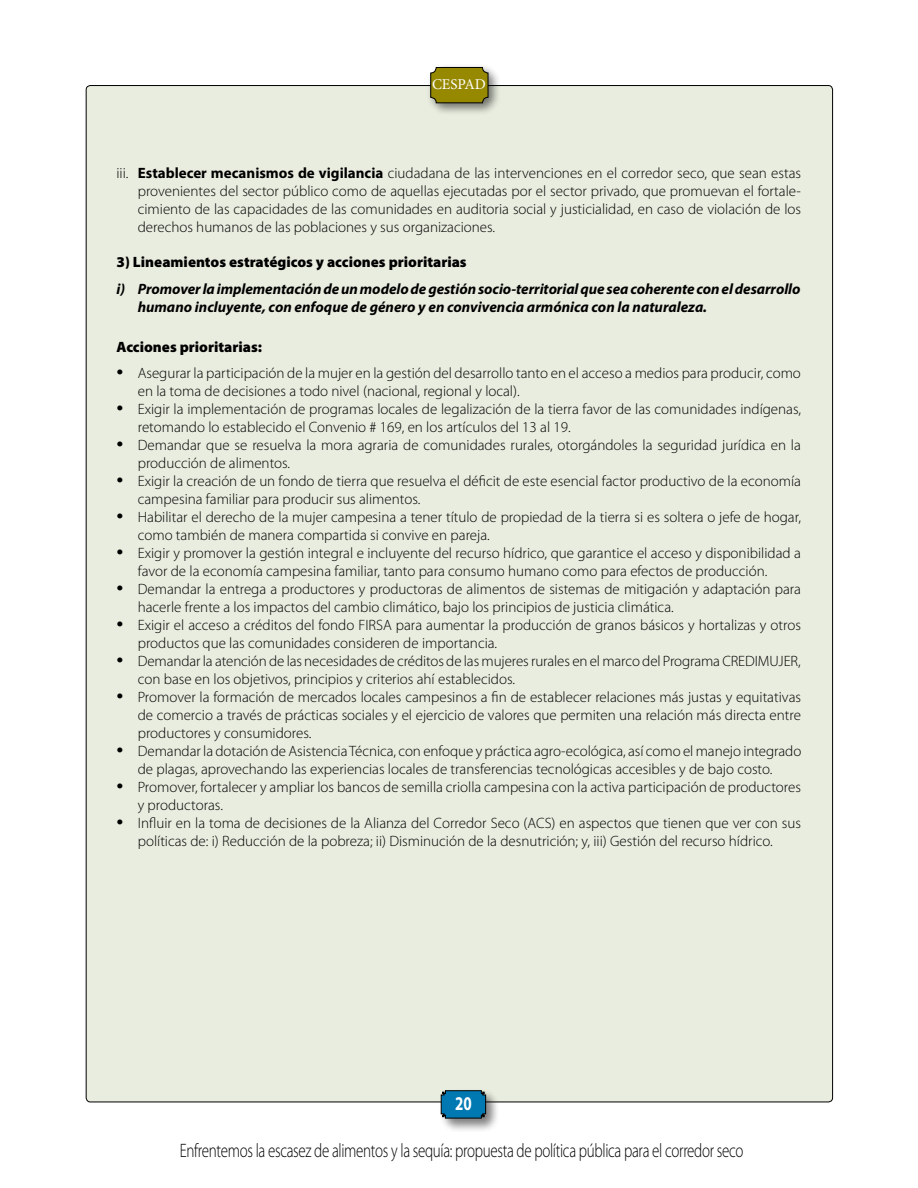
<style>
.page{position:relative;width:918px;height:1188px;background:#fff}
.page>*{position:absolute;margin:0;border:0;box-sizing:border-box;transform-origin:0 0}
.t1{font:300 19.5px "Myriad Pro";letter-spacing:-.02em;color:#000;scale:.77 1}
.t2{font:700 19.5px "Myriad Pro";color:#fff;scale:.77 1}
.t3{font:300 15px/18px "Myriad Pro";color:#000}
.t4{font:italic 700 15px/18px "Myriad Pro";letter-spacing:-.005em;color:#000}
.t5{font:900 15px "Myriad Pro";color:#000}
.t6{font:15px "Minion Pro";color:#fff}
.s1{font-weight:700}
.s2{font-family:"Adobe Garamond Pro";font-weight:400;font-size:18px}
</style>
<div class="page">
<div style="left:86px;top:86px;width:747px;height:1016px;background:#e9eddf;border-radius:4px"></div>
<div style="left:439px;top:1089px;width:61px;height:44px;background:#000;opacity:.5"></div>
<svg style="left:441px;top:1090px;width:45px;height:29px"></svg>
<div style="left:426px;top:63px;width:75px;height:52px;background:#000;opacity:.5"></div>
<div style="left:431px;top:67px;width:57px;height:36px;background:#968900;border-radius:5px"></div>
<div style="left:430px;top:67px;width:58px;height:36px;border:1px solid #000;border-radius:5px"></div>
<p class="t6" style="left:432px;top:74px;width:55px">CESPAD</p>
<p class="t3" style="left:138px;top:164px;width:665px;text-align:justify;text-indent:-21px">iii. <span class="s1">Establecer mecanismos de vigilancia</span> ciudadana de las intervenciones en el corredor seco, que sean estas provenientes del sector público como de aquellas ejecutadas por el sector privado, que promuevan el fortale&shy;cimiento de las capacidades de las comunidades en auditoria social y justicialidad, en caso de violación de los derechos humanos de las poblaciones y sus organizaciones.</p>
<p class="t5" style="left:117px;top:254px;width:352px">3) Lineamientos estratégicos y acciones prioritarias</p>
<p class="t4" style="left:138px;top:279px;width:664px;text-indent:-21px">i) Promover la implementación de un modelo de gestión socio-territorial que sea coherente con el desarrollo humano incluyente, con enfoque de género y en convivencia armónica con la naturaleza.</p>
<p class="t5" style="left:117px;top:338px;width:147px">Acciones prioritarias:</p>
<p class="t3" style="left:138px;top:365px;width:665px;text-indent:-21px"><span class="s2">•</span> Asegurar la participación de la mujer en la gestión del desarrollo tanto en el acceso a medios para producir, como en la toma de decisiones a todo nivel (nacional, regional y local).</p>
<p class="t3" style="left:138px;top:401px;width:665px;text-indent:-21px"><span class="s2">•</span> Exigir la implementación de programas locales de legalización de la tierra favor de las comunidades indígenas, retomando lo establecido el Convenio # 169, en los artículos del 13 al 19.</p>
<p class="t3" style="left:138px;top:437px;width:665px;text-indent:-21px"><span class="s2">•</span> Demandar que se resuelva la mora agraria de comunidades rurales, otorgándoles la seguridad jurídica en la producción de alimentos.</p>
<p class="t3" style="left:138px;top:473px;width:665px;text-indent:-21px"><span class="s2">•</span> Exigir la creación de un fondo de tierra que resuelva el déficit de este esencial factor productivo de la economía campesina familiar para producir sus alimentos.</p>
<p class="t3" style="left:138px;top:509px;width:665px;text-indent:-21px"><span class="s2">•</span> Habilitar el derecho de la mujer campesina a tener título de propiedad de la tierra si es soltera o jefe de hogar, como también de manera compartida si convive en pareja.</p>
<p class="t3" style="left:138px;top:545px;width:665px;text-indent:-21px"><span class="s2">•</span> Exigir y promover la gestión integral e incluyente del recurso hídrico, que garantice el acceso y disponibilidad a favor de la economía campesina familiar, tanto para consumo humano como para efectos de producción.</p>
<p class="t3" style="left:138px;top:581px;width:665px;text-indent:-21px"><span class="s2">•</span> Demandar la entrega a productores y productoras de alimentos de sistemas de mitigación y adaptación para hacerle frente a los impactos del cambio climático, bajo los principios de justicia climática.</p>
<p class="t3" style="left:138px;top:617px;width:665px;text-indent:-21px"><span class="s2">•</span> Exigir el acceso a créditos del fondo FIRSA para aumentar la producción de granos básicos y hortalizas y otros productos que las comunidades consideren de importancia.</p>
<p class="t3" style="left:138px;top:653px;width:664px;text-indent:-21px"><span class="s2">•</span> Demandar la atención de las necesidades de créditos de las mujeres rurales en el marco del Programa CREDIMUJER, con base en los objetivos, principios y criterios ahí establecidos.</p>
<p class="t3" style="left:138px;top:689px;width:665px;text-align:justify;text-indent:-21px"><span class="s2">•</span> Promover la formación de mercados locales campesinos a fin de establecer relaciones más justas y equitativas de comercio a través de prácticas sociales y el ejercicio de valores que permiten una relación más directa entre productores y consumidores.</p>
<p class="t3" style="left:117px;top:743px;width:686px;text-align:center"><span class="s2">•</span> Demandar la dotación de Asistencia Técnica, con enfoque y práctica agro-ecológica, así como el manejo integrado de plagas, aprovechando las experiencias locales de transferencias tecnológicas accesibles y de bajo costo.</p>
<p class="t3" style="left:138px;top:779px;width:665px;text-indent:-21px"><span class="s2">•</span> Promover, fortalecer y ampliar los bancos de semilla criolla campesina con la activa participación de productores y productoras.</p>
<p class="t3" style="left:117px;top:815px;width:686px;text-align:center"><span class="s2">•</span> Influir en la toma de decisiones de la Alianza del Corredor Seco (ACS) en aspectos que tienen que ver con sus políticas de: i) Reducción de la pobreza; ii) Disminución de la desnutrición; y, iii) Gestión del recurso hídrico.</p>
<h1 class="t2" style="left:455px;top:1091px;width:23px">20</h1>
<h1 class="t1" style="left:180px;top:1140px;width:734px">Enfrentemos la escasez de alimentos y la sequía: propuesta de política pública para el corredor seco</h1>
</div>
